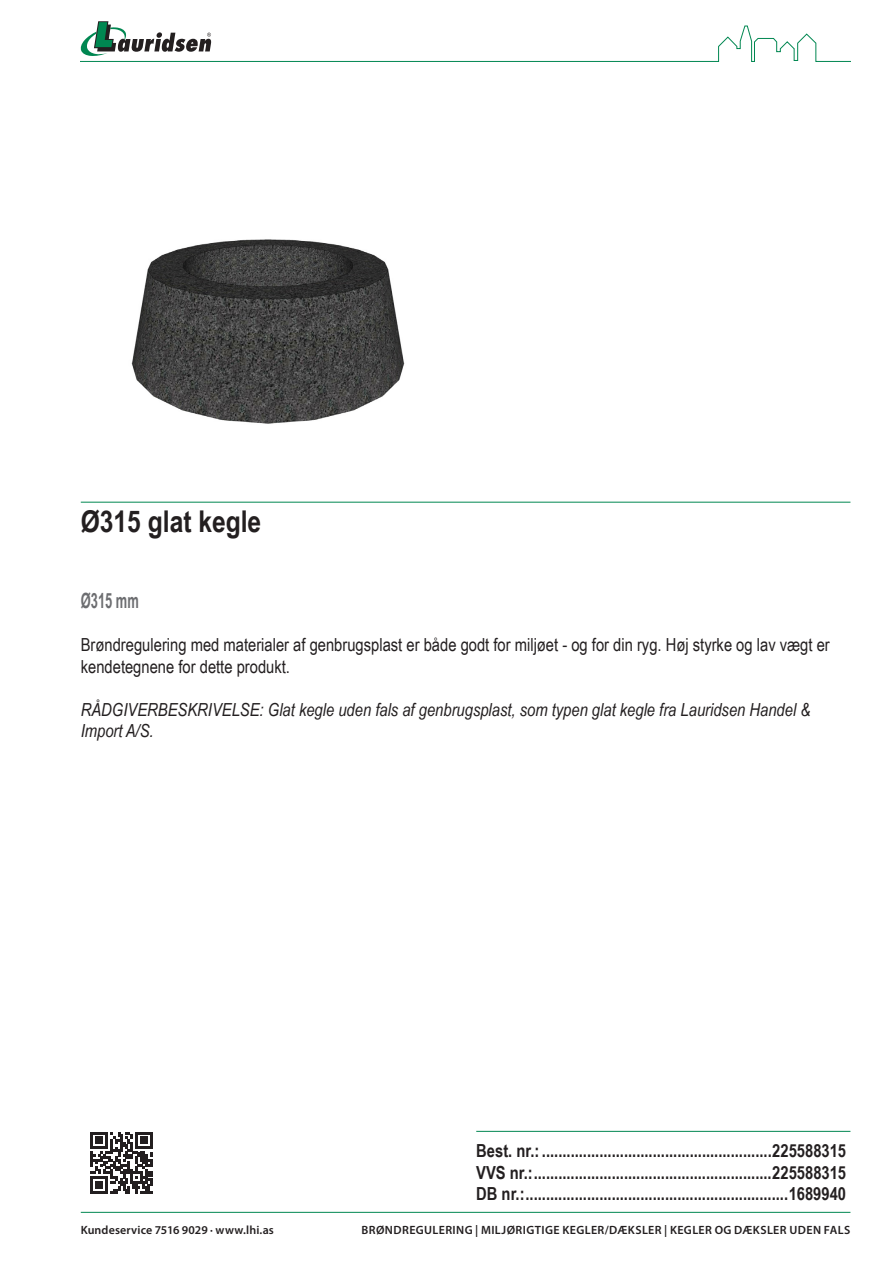
<style>
.page{position:relative;width:893px;height:1263px;background:#fff}
.page>*{position:absolute;margin:0;border:0;box-sizing:border-box;transform-origin:0 0}
.t1{font:700 30px "Arial Narrow";color:#231f20}
.t2{font:700 21px "Arial Narrow";color:#6c6d70;scale:.75 1}
.t3{font:700 18px/21.6px "Arial Narrow";color:#231f20;text-align:justify}
.t4{font:18px/21.6px "Arial Narrow";color:#231f20}
.t5{font:italic 18px/21.6px "Arial Narrow";color:#231f20}
.t6{font:600 12px "Myriad Pro";letter-spacing:.035em;color:#231f20}
.t7{font:600 12px "Myriad Pro";letter-spacing:.01em;color:#231f20}
</style>
<div class="page">
<hr style="left:81px;top:1212px;width:769px;height:1px;background:#008751">
<svg style="left:81px;top:21px;width:769px;height:41px"></svg>
<hr style="left:81px;top:502px;width:769px;height:1px;background:#008751">
<hr style="left:476px;top:1131px;width:374px;height:1px;background:#008751">
<img style="left:131px;top:239px;width:274px;height:185px">
<svg style="left:91px;top:1132px;width:61px;height:61px"></svg>
<h1 class="t1" style="left:81px;top:499px;width:182px">Ø315 glat kegle</h1>
<p class="t2" style="left:81px;top:584px;width:79px">Ø315 mm</p>
<p class="t4" style="left:81px;top:633px;width:750px">Brøndregulering med materialer af genbrugsplast er både godt for miljøet - og for din ryg. Høj styrke og lav vægt er kendetegnene for dette produkt.</p>
<p class="t5" style="left:81px;top:698px;width:731px">RÅDGIVERBESKRIVELSE: Glat kegle uden fals af genbrugsplast, som typen glat kegle fra Lauridsen Handel &amp;<br>Import A/S.</p>
<p class="t3" style="left:476px;top:1139px;width:371px">Best. nr.: ........................................................225588315<br>VVS nr.:..........................................................225588315<br>DB nr.:................................................................1689940</p>
<p class="t7" style="left:81px;top:1222px;width:195px">Kundeservice 7516 9029 · www.lhi.as</p>
<p class="t6" style="left:361px;top:1222px;width:490px">BRØNDREGULERING | MILJØRIGTIGE KEGLER/DÆKSLER | KEGLER OG DÆKSLER UDEN FALS</p>
</div>
